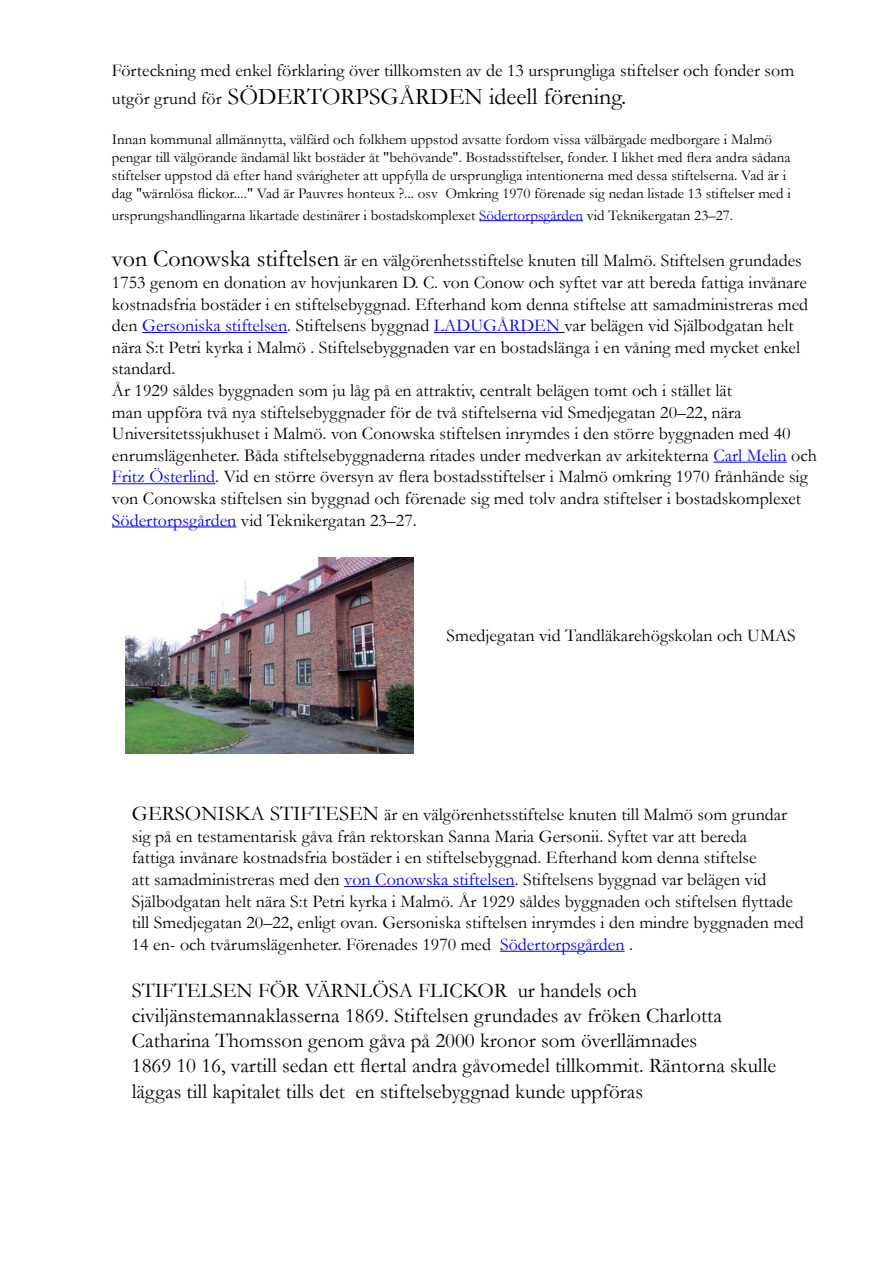
<style>
.page{position:relative;width:893px;height:1263px;background:#fff}
.page>*{position:absolute;margin:0;border:0;box-sizing:border-box;transform-origin:0 0}
.t1{font:24px "Garamond";color:#000}
.t2{font:21px/25.2px "Garamond";color:#000}
.t3{font:18px/21.6px "Garamond";color:#000}
.t4{font:15px/18px "Garamond";color:#000}
.s1{font-size:18px}
.s2{color:#00f}
.s3{font-size:24px}
.s4{font-size:21px}
</style>
<div class="page">
<hr style="left:479px;top:220px;width:104px;height:1px;background:#00f">
<hr style="left:142px;top:332px;width:145px;height:1px;background:#00f">
<hr style="left:434px;top:332px;width:126px;height:1px;background:#00f">
<hr style="left:713px;top:462px;width:74px;height:1px;background:#00f">
<hr style="left:112px;top:483px;width:103px;height:1px;background:#00f">
<hr style="left:112px;top:526px;width:124px;height:1px;background:#00f">
<img style="left:125px;top:557px;width:288px;height:197px">
<hr style="left:344px;top:886px;width:171px;height:1px;background:#00f">
<hr style="left:500px;top:951px;width:125px;height:1px;background:#00f">
<p class="t3" style="left:112px;top:59px;width:684px">Förteckning med enkel förklaring över tillkomsten av de 13 ursprungliga stiftelser och fonder som</p>
<p class="t1" style="left:112px;top:81px;width:516px"><span class="s1">utgör grund för</span> SÖDERTORPSGÅRDEN ideell förening.</p>
<p class="t4" style="left:112px;top:130px;width:680px">Innan kommunal allmännytta, välfärd och folkhem uppstod avsatte fordom vissa välbärgade medborgare i Malmö pengar till välgörande ändamål likt bostäder åt "behövande". Bostadsstiftelser, fonder. I likhet med flera andra sådana stiftelser uppstod då efter hand svårigheter att uppfylla de ursprungliga intentionerna med dessa stiftelserna. Vad är i dag "wärnlösa flickor...." Vad är Pauvres honteux ?... osv Omkring 1970 förenade sig nedan listade 13 stiftelser med i</p>
<p class="t4" style="left:112px;top:205px;width:623px">ursprungshandlingarna likartade destinärer i bostadskomplexet <span class="s2">Södertorpsgården</span> vid Teknikergatan 23–27.</p>
<p class="t3" style="left:112px;top:249px;width:698px"><span class="s3">von Conowska stiftelsen</span> är en välgörenhetsstiftelse knuten till Malmö. Stiftelsen grundades 1753 genom en donation av hovjunkaren D. C. von Conow och syftet var att bereda fattiga invånare kostnadsfria bostäder i en stiftelsebyggnad. Efterhand kom denna stiftelse att samadministreras med den <span class="s2">Gersoniska stiftelsen</span>. Stiftelsens byggnad <span class="s2">LADUGÅRDEN</span> var belägen vid Själbodgatan helt nära S:t Petri kyrka i Malmö . Stiftelsebyggnaden var en bostadslänga i en våning med mycket enkel standard.</p>
<p class="t3" style="left:112px;top:379px;width:706px">År 1929 såldes byggnaden som ju låg på en attraktiv, centralt belägen tomt och i stället lät<br>man uppföra två nya stiftelsebyggnader för de två stiftelserna vid Smedjegatan 20–22, nära Universitetssjukhuset i Malmö. von Conowska stiftelsen inrymdes i den större byggnaden med 40 enrumslägenheter. Båda stiftelsebyggnaderna ritades under medverkan av arkitekterna <span class="s2">Carl Melin</span> och <span class="s2">Fritz Österlind</span>. Vid en större översyn av flera bostadsstiftelser i Malmö omkring 1970 frånhände sig von Conowska stiftelsen sin byggnad och förenade sig med tolv andra stiftelser i bostadskomplexet <span class="s2">Södertorpsgården</span> vid Teknikergatan 23–27.</p>
<p class="t3" style="left:446px;top:624px;width:351px">Smedjegatan vid Tandläkarehögskolan och UMAS</p>
<p class="t3" style="left:132px;top:803px;width:674px"><span class="s4">GERSONISKA STIFTESEN</span> är en välgörenhetsstiftelse knuten till Malmö som grundar sig på en testamentarisk gåva från rektorskan Sanna Maria Gersonii. Syftet var att bereda<br>fattiga invånare kostnadsfria bostäder i en stiftelsebyggnad. Efterhand kom denna stiftelse<br>att samadministreras med den <span class="s2">von Conowska stiftelsen</span>. Stiftelsens byggnad var belägen vid Själbodgatan helt nära S:t Petri kyrka i Malmö. År 1929 såldes byggnaden och stiftelsen flyttade till Smedjegatan 20–22, enligt ovan. Gersoniska stiftelsen inrymdes i den mindre byggnaden med 14 en- och tvårumslägenheter. Förenades 1970 med <span class="s2">Södertorpsgården</span> .</p>
<p class="t2" style="left:132px;top:977px;width:507px">STIFTELSEN FÖR VÄRNLÖSA FLICKOR ur handels och</p>
<p class="t2" style="left:132px;top:1002px;width:592px">civiljänstemannaklasserna 1869. Stiftelsen grundades av fröken Charlotta<br>Catharina Thomsson genom gåva på 2000 kronor som överllämnades</p>
<p class="t2" style="left:132px;top:1052px;width:646px">1869 10 16, vartill sedan ett flertal andra gåvomedel tillkommit. Räntorna skulle läggas till kapitalet tills det en stiftelsebyggnad kunde uppföras</p>
</div>
